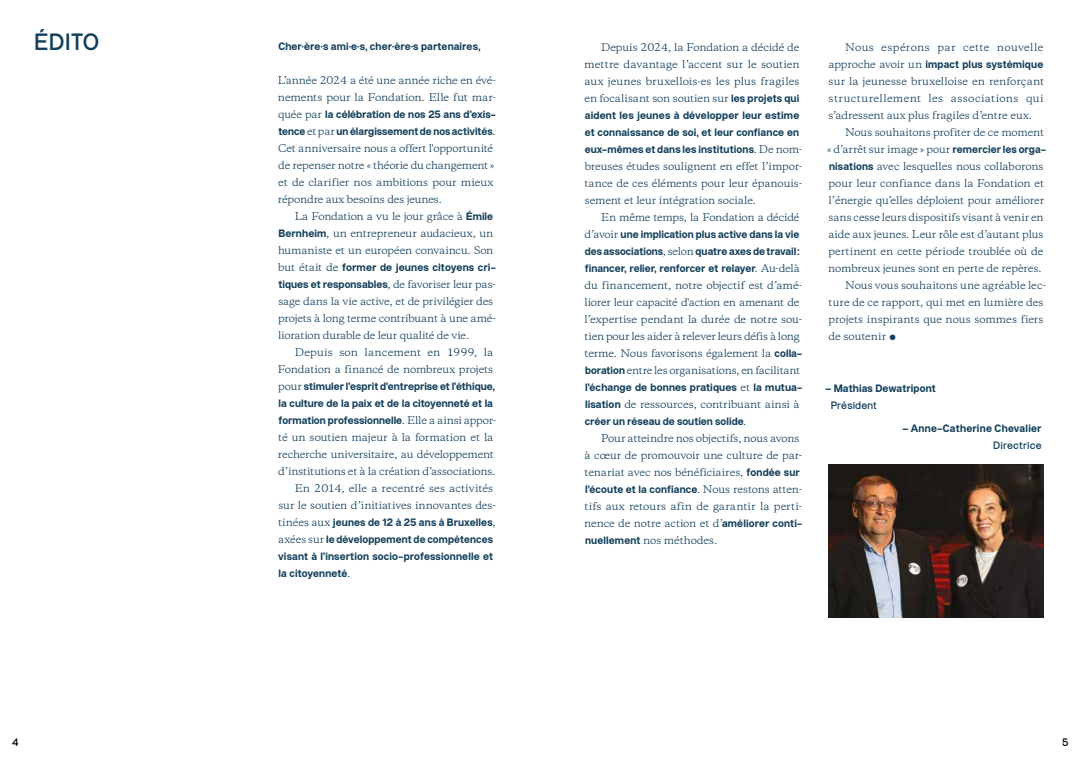
<style>
.page{position:relative;width:1078px;height:766px;background:#fff}
.page>*{position:absolute;margin:0;border:0;box-sizing:border-box;transform-origin:0 0}
.t1{font:22px "Unida";letter-spacing:.01em;color:#123f5b}
.t2{font:10px/17px "Copernicus";letter-spacing:-.01em;color:#123f5b;text-align:justify}
.t3{font:700 10px/17px "Unida";letter-spacing:.005em;color:#123f5b}
.t4{font:10px "Copernicus";letter-spacing:.03em;color:#123f5b}
.t5{font:10px "Unida";letter-spacing:.015em;color:#123f5b}
.t6{font:10px "Unida";color:#000}
.s1{font-family:"Copernicus";font-weight:400}
.s2{font-family:"Unida";font-weight:700}
</style>
<div class="page">
<img style="left:828px;top:464px;width:215px;height:153px">
<h1 class="t1" style="left:34px;top:28px;width:67px">ÉDITO</h1>
<p class="t3" style="left:278px;top:38px;width:203px">Cher·ère·s ami·e·s, cher·ère·s partenaires,</p>
<p class="t2" style="left:278px;top:71px;width:220px">L’année 2024 a été une année riche en évé&shy;nements pour la Fondation. Elle fut mar-</p>
<p class="t3" style="left:278px;top:106px;width:219px"><span class="s1">quée par</span> la célébration de nos 25 ans d’exis&shy;tence <span class="s1">et par</span> un élargissement de nos activités<span class="s1">.</span></p>
<p class="t2" style="left:278px;top:139px;width:218px;text-align:left">Cet anniversaire nous a offert l'opportunité de repenser notre « théorie du changement » et de clarifier nos ambitions pour mieux répondre aux besoins des jeunes.</p>
<p class="t2" style="left:278px;top:207px;width:217px;text-indent:17px">La Fondation a vu le jour grâce à <span class="s2">Émile Bernheim</span>, un entrepreneur audacieux, un humaniste et un européen convaincu. Son</p>
<p class="t3" style="left:278px;top:259px;width:219px"><span class="s1">but était de</span> former de jeunes citoyens cri&shy;tiques et responsables<span class="s1">, de favoriser leur pas-</span></p>
<p class="t2" style="left:278px;top:292px;width:219px;text-align:left">sage dans la vie active, et de privilégier des projets à long terme contribuant à une amé&shy;lioration durable de leur qualité de vie.</p>
<p class="t2" style="left:278px;top:343px;width:217px;text-align:right">Depuis son lancement en 1999, la<br>Fondation a financé de nombreux projets</p>
<p class="t3" style="left:278px;top:378px;width:219px"><span class="s1">pour</span> stimuler l’esprit d’entreprise et l’éthique, la culture de la paix et de la citoyenneté et la formation professionnelle<span class="s1">. Elle a ainsi appor-</span></p>
<p class="t2" style="left:278px;top:428px;width:219px;text-align:right">té un soutien majeur à la formation et la recherche universitaire, au développement d’institutions et à la création d’associations.<br>En 2014, elle a recentré ses activités<br>sur le soutien d’initiatives innovantes des-</p>
<p class="t3" style="left:278px;top:514px;width:219px"><span class="s1">tinées aux</span> jeunes de 12 à 25 ans à Bruxelles<span class="s1">, axées sur</span> le développement de compétences visant à l’insertion socio-professionnelle et la citoyenneté<span class="s1">.</span></p>
<p class="t2" style="left:584px;top:38px;width:217px;text-indent:17px">Depuis 2024, la Fondation a décidé de mettre davantage l’accent sur le soutien aux jeunes bruxellois·es les plus fragiles en focalisant son soutien sur <span class="s2">les projets qui</span></p>
<p class="t3" style="left:584px;top:107px;width:219px">aident les jeunes à développer leur estime et connaissance de soi, et leur confiance en eux-mêmes et dans les institutions<span class="s1">. De nom-</span></p>
<p class="t2" style="left:584px;top:157px;width:219px">breuses études soulignent en effet l’impor&shy;tance de ces éléments pour leur épanouis&shy;sement et leur intégration sociale.</p>
<p class="t2" style="left:601px;top:208px;width:200px">En même temps, la Fondation a décidé</p>
<p class="t3" style="left:584px;top:226px;width:216px;text-align:justify"><span class="s1">d’avoir</span> une implication plus active dans la vie des associations<span class="s1">, selon</span> quatre axes de travail: financer, relier, renforcer et relayer<span class="s1">. Au-delà</span></p>
<p class="t2" style="left:584px;top:276px;width:219px;text-align:left">du financement, notre objectif est d’amé&shy;liorer leur capacité d'action en amenant de l’expertise pendant la durée de notre sou&shy;tien pour les aider à relever leurs défis à long terme. Nous favorisons également la <span class="s2">colla&shy;boration</span> entre les organisations, en facilitant</p>
<p class="t3" style="left:585px;top:379px;width:219px">l’échange de bonnes pratiques <span class="s1">et</span> la mutua-</p>
<p class="t2" style="left:585px;top:395px;width:216px"><span class="s2">lisation</span> de ressources, contribuant ainsi à</p>
<p class="t3" style="left:584px;top:413px;width:163px">créer un réseau de soutien solide<span class="s1">.</span></p>
<p class="t2" style="left:584px;top:429px;width:219px;text-align:left;text-indent:17px">Pour atteindre nos objectifs, nous avons à cœur de promouvoir une culture de par&shy;tenariat avec nos bénéficiaires, <span class="s2">fondée sur</span></p>
<p class="t3" style="left:585px;top:481px;width:219px">l’écoute et la confiance<span class="s1">. Nous restons atten-</span></p>
<p class="t2" style="left:584px;top:497px;width:219px">tifs aux retours afin de garantir la perti&shy;nence de notre action et d’<span class="s2">améliorer conti&shy;nuellement</span> nos méthodes.</p>
<p class="t4" style="left:844px;top:40px;width:200px">Nous espérons par cette nouvelle</p>
<p class="t3" style="left:828px;top:56px;width:216px"><span class="s1">approche avoir un</span> impact plus systémique</p>
<p class="t2" style="left:828px;top:72px;width:217px">sur la jeunesse bruxelloise en renforçant structurellement les associations qui s’adressent aux plus fragiles d’entre eux.</p>
<p class="t2" style="left:844px;top:123px;width:200px">Nous souhaitons profiter de ce moment</p>
<p class="t2" style="left:827px;top:140px;width:220px">« d’arrêt sur image » pour <span class="s2">remercier les orga-</span></p>
<p class="t2" style="left:828px;top:157px;width:216px"><span class="s2">nisations</span> avec lesquelles nous collaborons</p>
<p class="t2" style="left:828px;top:174px;width:217px">pour leur confiance dans la Fondation et</p>
<p class="t2" style="left:828px;top:191px;width:217px">l’énergie qu’elles déploient pour améliorer</p>
<p class="t2" style="left:828px;top:208px;width:216px">sans cesse leurs dispositifs visant à venir en</p>
<p class="t2" style="left:828px;top:225px;width:216px">aide aux jeunes. Leur rôle est d’autant plus</p>
<p class="t2" style="left:828px;top:242px;width:216px">pertinent en cette période troublée où de</p>
<p class="t2" style="left:828px;top:259px;width:215px">nombreux jeunes sont en perte de repères.</p>
<p class="t2" style="left:844px;top:276px;width:202px">Nous vous souhaitons une agréable lec-</p>
<p class="t2" style="left:828px;top:293px;width:216px">ture de ce rapport, qui met en lumière des</p>
<p class="t2" style="left:828px;top:310px;width:216px">projets inspirants que nous sommes fiers</p>
<p class="t2" style="left:828px;top:327px;width:69px">de soutenir ⚫</p>
<p class="t3" style="left:825px;top:380px;width:112px">— Mathias Dewatripont</p>
<p class="t5" style="left:830px;top:399px;width:48px">Président</p>
<p class="t3" style="left:902px;top:420px;width:141px">— Anne-Catherine Chevalier</p>
<p class="t5" style="left:992px;top:439px;width:50px">Directrice</p>
<p class="t6" style="left:12px;top:736px;width:8px">4</p>
<p class="t6" style="left:1061px;top:736px;width:8px">5</p>
</div>
